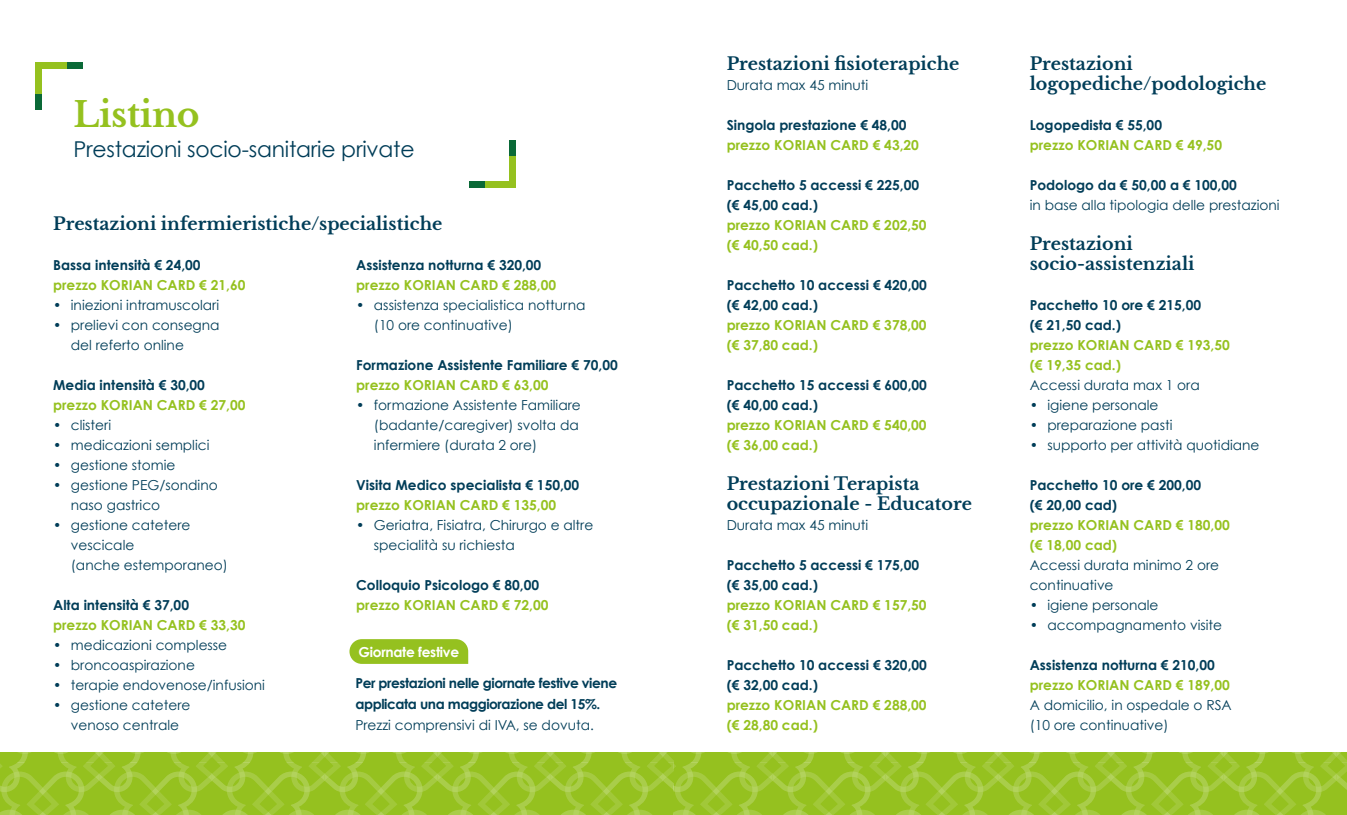
<style>
.page{position:relative;width:1347px;height:815px;background:#fff}
.page>*{position:absolute;margin:0;border:0;box-sizing:border-box;transform-origin:0 0}
.t1{font:700 34.5px "Libre Baskerville";letter-spacing:-.01em;color:#95c11f}
.t2{font:21.88px "Century Gothic";letter-spacing:-.01em;color:#003d58}
.t3{font:700 17.5px/20px "Libre Baskerville";color:#003d58}
.t4{font:13.75px/20px "Century Gothic";color:#003d58}
.t5{font:700 13.75px/20px "Century Gothic";color:#003d58}
.t6{font:700 13.75px/20px "Century Gothic";color:#95c11f}
.t7{font:700 13.75px/21.2px "Century Gothic";letter-spacing:-.03em;color:#003d58}
.t8{font:700 13.75px "Century Gothic";letter-spacing:-.02em;color:#fff}
</style>
<div class="page">
<svg style="left:349px;top:639px;width:119px;height:25px;background:#99c329"></svg>
<svg style="left:673px;top:753px;width:673px;height:62px;background:#9ac42b"></svg>
<svg style="left:0;top:753px;width:673px;height:62px;background:#9ac42b"></svg>
<div style="left:35px;top:62px;width:7px;height:39px;background:#95c11f"></div>
<div style="left:42px;top:62px;width:33px;height:6px;background:#95c11f"></div>
<div style="left:35px;top:94px;width:7px;height:15px;background:#0a6937"></div>
<div style="left:67px;top:62px;width:16px;height:6px;background:#0a6937"></div>
<div style="left:510px;top:149px;width:6px;height:39px;background:#95c11f"></div>
<div style="left:477px;top:181px;width:33px;height:7px;background:#95c11f"></div>
<div style="left:510px;top:140px;width:6px;height:16px;background:#0a6937"></div>
<div style="left:468px;top:181px;width:16px;height:7px;background:#0a6937"></div>
<h1 class="t1" style="left:73px;top:94px;width:127px">Listino</h1>
<h2 class="t2" style="left:73px;top:136px;width:342px">Prestazioni socio-sanitarie private</h2>
<p class="t3" style="left:53px;top:214px;width:391px">Prestazioni infermieristiche/specialistiche</p>
<p class="t5" style="left:53px;top:255px;width:149px">Bassa intensità € 24,00</p>
<p class="t6" style="left:53px;top:275px;width:194px">prezzo KORIAN CARD € 21,60</p>
<p class="t4" style="left:53px;top:295px;width:167px">• iniezioni intramuscolari</p>
<p class="t4" style="left:71px;top:315px;width:150px;text-indent:-18px">• prelievi con consegna del referto online</p>
<p class="t5" style="left:53px;top:375px;width:153px">Media intensità € 30,00</p>
<p class="t6" style="left:53px;top:395px;width:194px">prezzo KORIAN CARD € 27,00</p>
<p class="t4" style="left:53px;top:415px;width:59px">• clisteri</p>
<p class="t4" style="left:53px;top:435px;width:158px">• medicazioni semplici</p>
<p class="t4" style="left:53px;top:455px;width:124px">• gestione stomie</p>
<p class="t4" style="left:71px;top:475px;width:148px;text-indent:-18px">• gestione PEG/sondino naso gastrico</p>
<p class="t4" style="left:71px;top:515px;width:158px;text-indent:-18px">• gestione catetere vescicale<br>(anche estemporaneo)</p>
<p class="t5" style="left:53px;top:595px;width:137px">Alta intensità € 37,00</p>
<p class="t6" style="left:53px;top:615px;width:194px">prezzo KORIAN CARD € 33,30</p>
<p class="t4" style="left:53px;top:635px;width:176px">• medicazioni complesse</p>
<p class="t4" style="left:53px;top:655px;width:143px">• broncoaspirazione</p>
<p class="t4" style="left:53px;top:675px;width:213px">• terapie endovenose/infusioni</p>
<p class="t4" style="left:53px;top:695px;width:139px;text-align:center">• gestione catetere venoso centrale</p>
<p class="t5" style="left:356px;top:255px;width:187px">Assistenza notturna € 320,00</p>
<p class="t6" style="left:356px;top:275px;width:201px">prezzo KORIAN CARD € 288,00</p>
<p class="t4" style="left:374px;top:295px;width:213px;text-indent:-18px">• assistenza specialistica notturna (10 ore continuative)</p>
<p class="t5" style="left:356px;top:355px;width:263px">Formazione Assistente Familiare € 70,00</p>
<p class="t6" style="left:356px;top:375px;width:194px">prezzo KORIAN CARD € 63,00</p>
<p class="t4" style="left:374px;top:395px;width:208px;text-indent:-18px">• formazione Assistente Familiare (badante/caregiver) svolta da infermiere (durata 2 ore)</p>
<p class="t5" style="left:356px;top:475px;width:225px">Visita Medico specialista € 150,00</p>
<p class="t6" style="left:356px;top:495px;width:201px">prezzo KORIAN CARD € 135,00</p>
<p class="t4" style="left:374px;top:515px;width:221px;text-indent:-18px">• Geriatra, Fisiatra, Chirurgo e altre specialità su richiesta</p>
<p class="t5" style="left:356px;top:575px;width:184px">Colloquio Psicologo € 80,00</p>
<p class="t6" style="left:356px;top:595px;width:194px">prezzo KORIAN CARD € 72,00</p>
<p class="t8" style="left:358px;top:644px;width:102px">Giornate festive</p>
<p class="t7" style="left:355px;top:672px;width:263px">Per prestazioni nelle giornate festive viene applicata una maggiorazione del 15%.</p>
<p class="t4" style="left:355px;top:715px;width:240px">Prezzi comprensivi di IVA, se dovuta.</p>
<p class="t3" style="left:726px;top:54px;width:234px">Prestazioni fisioterapiche</p>
<p class="t4" style="left:726px;top:75px;width:143px">Durata max 45 minuti</p>
<p class="t5" style="left:726px;top:115px;width:181px">Singola prestazione € 48,00</p>
<p class="t6" style="left:726px;top:135px;width:194px">prezzo KORIAN CARD € 43,20</p>
<p class="t5" style="left:726px;top:175px;width:194px">Pacchetto 5 accessi € 225,00 (€ 45,00 cad.)</p>
<p class="t6" style="left:726px;top:215px;width:201px">prezzo KORIAN CARD € 202,50 (€ 40,50 cad.)</p>
<p class="t5" style="left:726px;top:275px;width:202px">Pacchetto 10 accessi € 420,00 (€ 42,00 cad.)</p>
<p class="t6" style="left:726px;top:315px;width:201px">prezzo KORIAN CARD € 378,00 (€ 37,80 cad.)</p>
<p class="t5" style="left:726px;top:375px;width:202px">Pacchetto 15 accessi € 600,00 (€ 40,00 cad.)</p>
<p class="t6" style="left:726px;top:415px;width:201px">prezzo KORIAN CARD € 540,00 (€ 36,00 cad.)</p>
<p class="t3" style="left:726px;top:474px;width:247px">Prestazioni Terapista occupazionale - Educatore</p>
<p class="t4" style="left:726px;top:515px;width:143px">Durata max 45 minuti</p>
<p class="t5" style="left:726px;top:555px;width:194px">Pacchetto 5 accessi € 175,00 (€ 35,00 cad.)</p>
<p class="t6" style="left:726px;top:595px;width:201px">prezzo KORIAN CARD € 157,50 (€ 31,50 cad.)</p>
<p class="t5" style="left:726px;top:655px;width:202px">Pacchetto 10 accessi € 320,00 (€ 32,00 cad.)</p>
<p class="t6" style="left:726px;top:695px;width:201px">prezzo KORIAN CARD € 288,00 (€ 28,80 cad.)</p>
<p class="t3" style="left:1029px;top:54px;width:238px">Prestazioni logopediche/podologiche</p>
<p class="t5" style="left:1029px;top:115px;width:134px">Logopedista € 55,00</p>
<p class="t6" style="left:1029px;top:135px;width:194px">prezzo KORIAN CARD € 49,50</p>
<p class="t5" style="left:1029px;top:175px;width:209px">Podologo da € 50,00 a € 100,00</p>
<p class="t4" style="left:1029px;top:195px;width:251px">in base alla tipologia delle prestazioni</p>
<p class="t3" style="left:1029px;top:234px;width:166px">Prestazioni socio-assistenziali</p>
<p class="t5" style="left:1029px;top:295px;width:173px">Pacchetto 10 ore € 215,00 (€ 21,50 cad.)</p>
<p class="t6" style="left:1029px;top:335px;width:201px">prezzo KORIAN CARD € 193,50 (€ 19,35 cad.)</p>
<p class="t4" style="left:1029px;top:375px;width:171px">Accessi durata max 1 ora</p>
<p class="t4" style="left:1029px;top:395px;width:130px">• igiene personale</p>
<p class="t4" style="left:1029px;top:415px;width:144px">• preparazione pasti</p>
<p class="t4" style="left:1029px;top:435px;width:231px">• supporto per attività quotidiane</p>
<p class="t5" style="left:1029px;top:475px;width:173px">Pacchetto 10 ore € 200,00 (€ 20,00 cad)</p>
<p class="t6" style="left:1029px;top:515px;width:201px">prezzo KORIAN CARD € 180,00 (€ 18,00 cad)</p>
<p class="t4" style="left:1029px;top:555px;width:191px">Accessi durata minimo 2 ore continuative</p>
<p class="t4" style="left:1029px;top:595px;width:130px">• igiene personale</p>
<p class="t4" style="left:1029px;top:615px;width:194px">• accompagnamento visite</p>
<p class="t5" style="left:1029px;top:655px;width:187px">Assistenza notturna € 210,00</p>
<p class="t6" style="left:1029px;top:675px;width:201px">prezzo KORIAN CARD € 189,00</p>
<p class="t4" style="left:1029px;top:695px;width:203px">A domicilio, in ospedale o RSA (10 ore continuative)</p>
</div>
